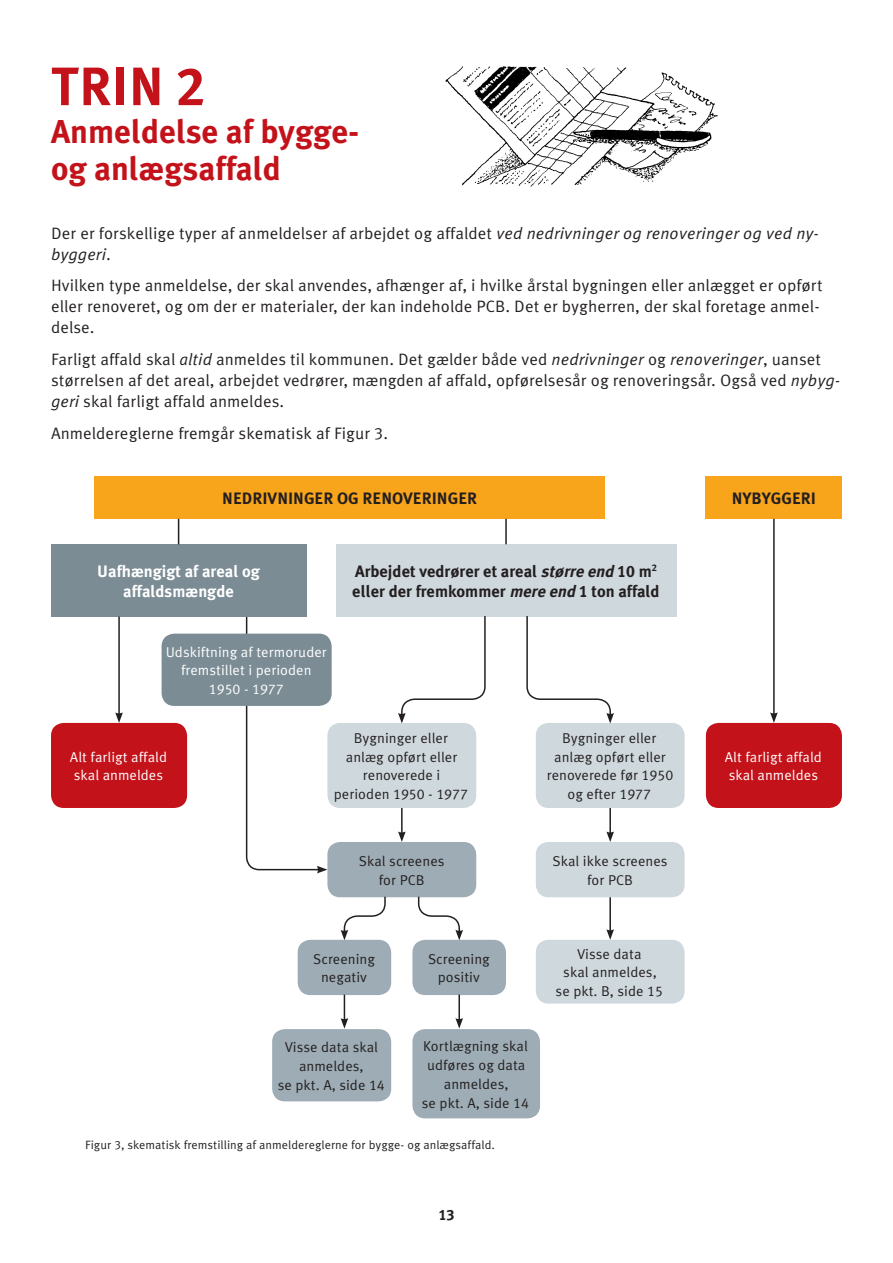
<style>
.page{position:relative;width:893px;height:1263px;background:#fff}
.page>*{position:absolute;margin:0;border:0;box-sizing:border-box;transform-origin:0 0}
.t1{font:700 54px "Meta Korrespondenz";color:#c4121a}
.t2{font:700 33px/37.5px "Meta Korrespondenz";color:#c4121a}
.t3{font:16.5px/21px "Meta Korrespondenz";color:#231f20}
.t4{font:700 16.5px/20.2px "Meta Korrespondenz";color:#231f20}
.t5{font:700 16.5px/20.2px "Meta Korrespondenz";color:#fff;text-align:center}
.t6{font:700 15px "Meta Korrespondenz";color:#231f20}
.t7{font:14.25px/18.8px "Meta Korrespondenz";color:#231f20;text-align:center}
.t8{font:14.25px/18.8px "Meta Korrespondenz";color:#fff}
.t9{font:12px "Meta Korrespondenz";color:#231f20}
.s1{font-style:italic}
</style>
<div class="page">
<img style="left:445px;top:66px;width:273px;height:121px">
<svg style="left:245px;top:615px;width:82px;height:258px"></svg>
<div style="left:51px;top:544px;width:255px;height:73px;background:#7b8c95"></div>
<div style="left:95px;top:476px;width:510px;height:43px;background:#f9a51b"></div>
<div style="left:162px;top:634px;width:170px;height:72px;background:#7b8c95;border-radius:13px"></div>
<div style="left:336px;top:544px;width:340px;height:73px;background:#cfd8dd"></div>
<div style="left:706px;top:476px;width:136px;height:43px;background:#f9a51b"></div>
<div style="left:706px;top:723px;width:136px;height:85px;background:#c4121a;border-radius:13px"></div>
<div style="left:327px;top:723px;width:149px;height:85px;background:#cfd8dd;border-radius:13px"></div>
<div style="left:327px;top:842px;width:149px;height:55px;background:#9dacb5;border-radius:13px"></div>
<div style="left:412px;top:940px;width:94px;height:55px;background:#9dacb5;border-radius:13px"></div>
<div style="left:298px;top:940px;width:93px;height:55px;background:#9dacb5;border-radius:13px"></div>
<div style="left:412px;top:1029px;width:128px;height:89px;background:#9dacb5;border-radius:13px"></div>
<div style="left:272px;top:1029px;width:119px;height:72px;background:#9dacb5;border-radius:13px"></div>
<div style="left:536px;top:723px;width:149px;height:85px;background:#cfd8dd;border-radius:13px"></div>
<div style="left:536px;top:842px;width:149px;height:55px;background:#cfd8dd;border-radius:13px"></div>
<div style="left:536px;top:940px;width:149px;height:63px;background:#cfd8dd;border-radius:13px"></div>
<hr style="left:609px;top:808px;width:2px;height:26px;background:#231f20">
<svg style="left:606px;top:831px;width:8px;height:11px"></svg>
<hr style="left:401px;top:808px;width:2px;height:26px;background:#231f20">
<svg style="left:398px;top:831px;width:8px;height:11px"></svg>
<hr style="left:773px;top:519px;width:2px;height:196px;background:#231f20">
<svg style="left:770px;top:712px;width:8px;height:11px"></svg>
<hr style="left:609px;top:897px;width:2px;height:34px;background:#231f20">
<svg style="left:606px;top:929px;width:8px;height:11px"></svg>
<hr style="left:458px;top:994px;width:2px;height:26px;background:#231f20">
<svg style="left:455px;top:1018px;width:8px;height:11px"></svg>
<svg style="left:341px;top:994px;width:7px;height:35px"></svg>
<svg style="left:398px;top:616px;width:88px;height:107px"></svg>
<svg style="left:526px;top:616px;width:88px;height:107px"></svg>
<svg style="left:341px;top:896px;width:45px;height:44px"></svg>
<svg style="left:417px;top:896px;width:46px;height:44px"></svg>
<div style="left:51px;top:723px;width:136px;height:85px;background:#c4121a;border-radius:13px"></div>
<hr style="left:118px;top:617px;width:2px;height:98px;background:#231f20">
<svg style="left:115px;top:712px;width:8px;height:11px"></svg>
<hr style="left:505px;top:519px;width:2px;height:25px;background:#231f20">
<svg style="left:178px;top:519px;width:1px;height:25px"></svg>
<h1 class="t1" style="left:51px;top:55px;width:155px">TRIN 2</h1>
<h2 class="t2" style="left:51px;top:112px;width:310px">Anmeldelse af bygge&shy;og anlægsaffald</h2>
<p class="t3" style="left:51px;top:222px;width:769px">Der er forskellige typer af anmeldelser af arbejdet og affaldet <span class="s1">ved nedrivninger og renoveringer og ved ny&shy;byggeri</span>.</p>
<p class="t3" style="left:51px;top:275px;width:773px">Hvilken type anmeldelse, der skal anvendes, afhænger af, i hvilke årstal bygningen eller anlægget er opført eller renoveret, og om der er materialer, der kan indeholde PCB. Det er bygherren, der skal foretage anmel&shy;delse.</p>
<p class="t3" style="left:51px;top:349px;width:791px">Farligt affald skal <span class="s1">altid</span> anmeldes til kommunen. Det gælder både ved <span class="s1">nedrivninger</span> og <span class="s1">renoveringer</span>, uanset størrelsen af det areal, arbejdet vedrører, mængden af affald, opførelsesår og renoveringsår.Også ved <span class="s1">nybyg&shy;geri</span> skal farligt affald anmeldes.</p>
<p class="t3" style="left:51px;top:422px;width:336px">Anmeldereglerne fremgår skematisk af Figur 3.</p>
<p class="t4" style="left:222px;top:488px;width:21px">Nedrivningerog-renoveringer</p>
<p class="t5" style="left:97px;top:561px;width:164px">Uafhængigt af areal og affaldsmængde</p>
<p class="t4" style="left:352px;top:561px;width:309px">Arbejdet vedrører et areal <span class="s1">størreend</span>10 m<sup>2 </sup>eller der fremkommer <span class="s1">mereend</span>1 ton affald</p>
<p class="t8" style="left:166px;top:642px;width:163px;text-align:center">Udskiftning af termoruder fremstillet i perioden<br>1950 - 1977</p>
<p class="t8" style="left:70px;top:747px;width:99px">Alt farligt affald skal anmeldes</p>
<p class="t7" style="left:334px;top:728px;width:136px">Bygninger eller anlæg opført eller renoverede i perioden 1950 - 1977</p>
<p class="t7" style="left:547px;top:728px;width:128px">Bygninger eller anlæg opført eller renoverede før 1950 og efter 1977</p>
<p class="t7" style="left:359px;top:851px;width:87px">Skal screenes for PCB</p>
<p class="t7" style="left:552px;top:851px;width:117px">Skal ikke screenes for PCB</p>
<p class="t7" style="left:313px;top:949px;width:63px">Screening negativ</p>
<p class="t7" style="left:278px;top:1038px;width:109px">Visse data skal anmeldes,<br>se pkt. A, side 14</p>
<p class="t7" style="left:428px;top:949px;width:63px">Screening positiv</p>
<p class="t7" style="left:422px;top:1037px;width:109px">Kortlægning skal udføres og data anmeldes,<br>se pkt. A, side 14</p>
<p class="t9" style="left:85px;top:1138px;width:410px">Figur 3, skematisk fremstilling af anmeldereglerne for bygge- og anlægsaffald.</p>
<p class="t6" style="left:438px;top:1206px;width:18px">13</p>
<p class="t7" style="left:556px;top:944px;width:109px">Visse data<br>skal -anmeldes, se pkt. B, side 15</p>
<p class="t4" style="left:732px;top:488px;width:21px">Nybyggeri</p>
<p class="t8" style="left:725px;top:747px;width:99px">Alt farligt affald skal anmeldes</p>
</div>
